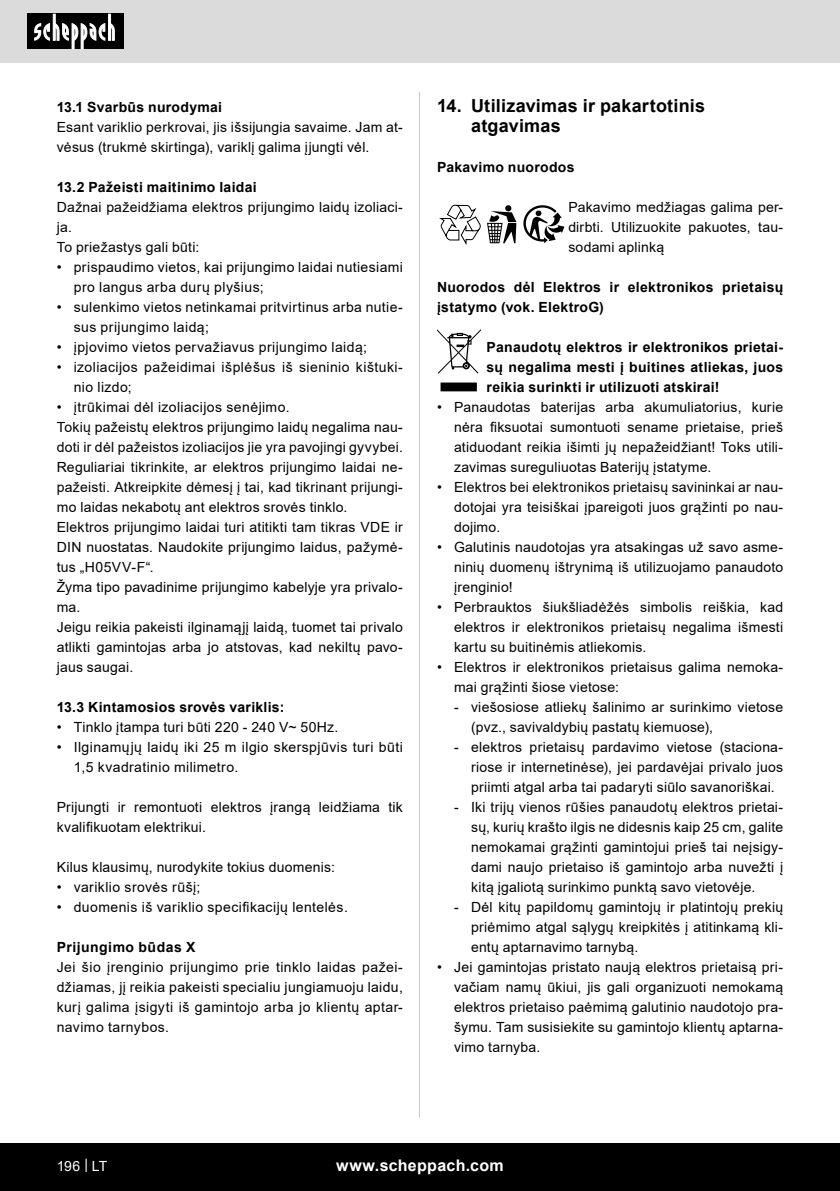
<style>
.page{position:relative;width:840px;height:1191px;background:#fff}
.page>*{position:absolute;margin:0;border:0;box-sizing:border-box;transform-origin:0 0}
.t1{font:700 18px/20px "Arial";letter-spacing:.015em;color:#000}
.t2{font:700 16px "Arial";letter-spacing:.02em;color:#fff}
.Grundtext_Bold{font:14px/20px "Arial";letter-spacing:.02em;color:#000;text-align:justify}
.Grundtext_Bold-2{font:700 14px/20px "Arial";letter-spacing:.02em;color:#000}
.t3{font:14px "Arial";color:#fff}
</style>
<div class="page">
<div style="left:0;top:0;width:839px;height:63px;background:#dbdbdb"></div>
<div style="left:0;top:1143px;width:839px;height:48px;background:#000"></div>
<div style="left:27px;top:14px;width:96px;height:35px;background:#000"></div>
<svg style="left:34px;top:14px;width:81px;height:35px"></svg>
<hr style="left:419px;top:92px;width:1px;height:1025px;background:#c7c7c7">
<svg style="left:487px;top:205px;width:29px;height:38px"></svg>
<svg style="left:523px;top:205px;width:41px;height:38px"></svg>
<svg style="left:439px;top:204px;width:41px;height:41px"></svg>
<svg style="left:437px;top:329px;width:43px;height:62px"></svg>
<p class="Grundtext_Bold-2" style="left:57px;top:97px;width:167px">13.1 Svarbūs nurodymai</p>
<p class="Grundtext_Bold" style="left:57px;top:117px;width:347px">Esant variklio perkrovai, jis išsijungia savaime. Jam at&shy;vėsus (trukmė skirtinga), variklį galima įjungti vėl.</p>
<p class="Grundtext_Bold-2" style="left:57px;top:177px;width:201px">13.2 Pažeisti maitinimo laidai</p>
<p class="Grundtext_Bold" style="left:57px;top:197px;width:347px">Dažnai pažeidžiama elektros prijungimo laidų izoliaci&shy;ja.</p>
<p class="Grundtext_Bold" style="left:57px;top:237px;width:144px">To priežastys gali būti:</p>
<p class="Grundtext_Bold" style="left:74px;top:257px;width:330px;text-indent:-17px">• prispaudimo vietos, kai prijungimo laidai nutiesiami pro langus arba durų plyšius;</p>
<p class="Grundtext_Bold" style="left:74px;top:297px;width:330px;text-indent:-17px">• sulenkimo vietos netinkamai pritvirtinus arba nutie&shy;sus prijungimo laidą;</p>
<p class="Grundtext_Bold" style="left:57px;top:337px;width:312px">• įpjovimo vietos pervažiavus prijungimo laidą;</p>
<p class="Grundtext_Bold" style="left:74px;top:357px;width:330px;text-indent:-17px">• izoliacijos pažeidimai išplėšus iš sieninio kištuki&shy;nio lizdo;</p>
<p class="Grundtext_Bold" style="left:57px;top:397px;width:234px">• įtrūkimai dėl izoliacijos senėjimo.</p>
<p class="Grundtext_Bold" style="left:57px;top:417px;width:347px">Tokių pažeistų elektros prijungimo laidų negalima nau&shy;doti ir dėl pažeistos izoliacijos jie yra pavojingi gyvybei.</p>
<p class="Grundtext_Bold" style="left:57px;top:457px;width:347px">Reguliariai tikrinkite, ar elektros prijungimo laidai ne&shy;pažeisti. Atkreipkite dėmesį į tai, kad tikrinant prijungi&shy;mo laidas nekabotų ant elektros srovės tinklo.</p>
<p class="Grundtext_Bold" style="left:57px;top:517px;width:347px">Elektros prijungimo laidai turi atitikti tam tikras VDE ir DIN nuostatas. Naudokite prijungimo laidus, pažymė&shy;tus „H05VV-F“.</p>
<p class="Grundtext_Bold" style="left:57px;top:577px;width:347px">Žyma tipo pavadinime prijungimo kabelyje yra privalo&shy;ma.</p>
<p class="Grundtext_Bold" style="left:57px;top:617px;width:347px">Jeigu reikia pakeisti ilginamąjį laidą, tuomet tai privalo atlikti gamintojas arba jo atstovas, kad nekiltų pavo&shy;jaus saugai.</p>
<p class="Grundtext_Bold-2" style="left:57px;top:697px;width:229px">13.3 Kintamosios srovės variklis:</p>
<p class="Grundtext_Bold" style="left:57px;top:717px;width:283px">• Tinklo įtampa turi būti 220 - 240 V~ 50Hz.</p>
<p class="Grundtext_Bold" style="left:74px;top:737px;width:330px;text-indent:-17px">• Ilginamųjų laidų iki 25 m ilgio skerspjūvis turi būti<br>1,5 kvadratinio milimetro.</p>
<p class="Grundtext_Bold" style="left:57px;top:797px;width:347px">Prijungti ir remontuoti elektros įrangą leidžiama tik kvalifikuotam elektrikui.</p>
<p class="Grundtext_Bold" style="left:57px;top:857px;width:279px">Kilus klausimų, nurodykite tokius duomenis:</p>
<p class="Grundtext_Bold" style="left:57px;top:877px;width:145px">• variklio srovės rūšį;</p>
<p class="Grundtext_Bold" style="left:57px;top:897px;width:292px">• duomenis iš variklio specifikacijų lentelės.</p>
<p class="Grundtext_Bold-2" style="left:57px;top:937px;width:140px">Prijungimo būdas X</p>
<p class="Grundtext_Bold" style="left:57px;top:957px;width:347px">Jei šio įrenginio prijungimo prie tinklo laidas pažei&shy;džiamas, jį reikia pakeisti specialiu jungiamuoju laidu, kurį galima įsigyti iš gamintojo arba jo klientų aptar&shy;navimo tarnybos.</p>
<p class="t1" style="left:471px;top:96px;width:235px;text-indent:-34px">14. Utilizavimas ir pakartotinis atgavimas</p>
<p class="Grundtext_Bold-2" style="left:437px;top:157px;width:139px">Pakavimo nuorodos</p>
<p class="Grundtext_Bold" style="left:568px;top:197px;width:216px">Pakavimo medžiagas galima per&shy;dirbti. Utilizuokite pakuotes, tau&shy;sodami aplinką</p>
<p class="Grundtext_Bold-2" style="left:437px;top:277px;width:347px">Nuorodos dėl Elektros ir elektronikos prietaisų įstatymo (vok. ElektroG)</p>
<p class="Grundtext_Bold-2" style="left:486px;top:337px;width:298px;text-align:justify">Panaudotų elektros ir elektronikos prietai&shy;sų negalima mesti į buitines atliekas, juos reikia surinkti ir utilizuoti atskirai!</p>
<p class="Grundtext_Bold" style="left:454px;top:397px;width:330px;text-indent:-17px">• Panaudotas baterijas arba akumuliatorius, kurie nėra fiksuotai sumontuoti sename prietaise, prieš atiduodant reikia išimti jų nepažeidžiant! Toks utili&shy;zavimas sureguliuotas Baterijų įstatyme.</p>
<p class="Grundtext_Bold" style="left:454px;top:477px;width:330px;text-indent:-17px">• Elektros bei elektronikos prietaisų savininkai ar nau&shy;dotojai yra teisiškai įpareigoti juos grąžinti po nau&shy;dojimo.</p>
<p class="Grundtext_Bold" style="left:454px;top:537px;width:330px;text-indent:-17px">• Galutinis naudotojas yra atsakingas už savo asme&shy;ninių duomenų ištrynimą iš utilizuojamo panaudoto įrenginio!</p>
<p class="Grundtext_Bold" style="left:454px;top:597px;width:330px;text-indent:-17px">• Perbrauktos šiukšliadėžės simbolis reiškia, kad elektros ir elektronikos prietaisų negalima išmesti kartu su buitinėmis atliekomis.</p>
<p class="Grundtext_Bold" style="left:454px;top:657px;width:330px;text-indent:-17px">• Elektros ir elektronikos prietaisus galima nemoka&shy;mai grąžinti šiose vietose:</p>
<p class="Grundtext_Bold" style="left:471px;top:697px;width:313px;text-indent:-17px">- viešosiose atliekų šalinimo ar surinkimo vietose (pvz., savivaldybių pastatų kiemuose),</p>
<p class="Grundtext_Bold" style="left:471px;top:737px;width:313px;text-indent:-17px">- elektros prietaisų pardavimo vietose (staciona&shy;riose ir internetinėse), jei pardavėjai privalo juos priimti atgal arba tai padaryti siūlo savanoriškai.</p>
<p class="Grundtext_Bold" style="left:471px;top:797px;width:313px;text-indent:-17px">- Iki trijų vienos rūšies panaudotų elektros prietai&shy;sų, kurių krašto ilgis ne didesnis kaip 25 cm, galite nemokamai grąžinti gamintojui prieš tai neįsigy&shy;dami naujo prietaiso iš gamintojo arba nuvežti į kitą įgaliotą surinkimo punktą savo vietovėje.</p>
<p class="Grundtext_Bold" style="left:471px;top:897px;width:313px;text-indent:-17px">- Dėl kitų papildomų gamintojų ir platintojų prekių priėmimo atgal sąlygų kreipkitės į atitinkamą kli&shy;entų aptarnavimo tarnybą.</p>
<p class="Grundtext_Bold" style="left:454px;top:957px;width:330px;text-indent:-17px">• Jei gamintojas pristato naują elektros prietaisą pri&shy;vačiam namų ūkiui, jis gali organizuoti nemokamą elektros prietaiso paėmimą galutinio naudotojo pra&shy;šymu. Tam susisiekite su gamintojo klientų aptarna&shy;vimo tarnyba.</p>
<p class="t3" style="left:57px;top:1156px;width:52px">196 | LT</p>
<p class="t2" style="left:336px;top:1154px;width:169px">www.scheppach.com</p>
</div>
